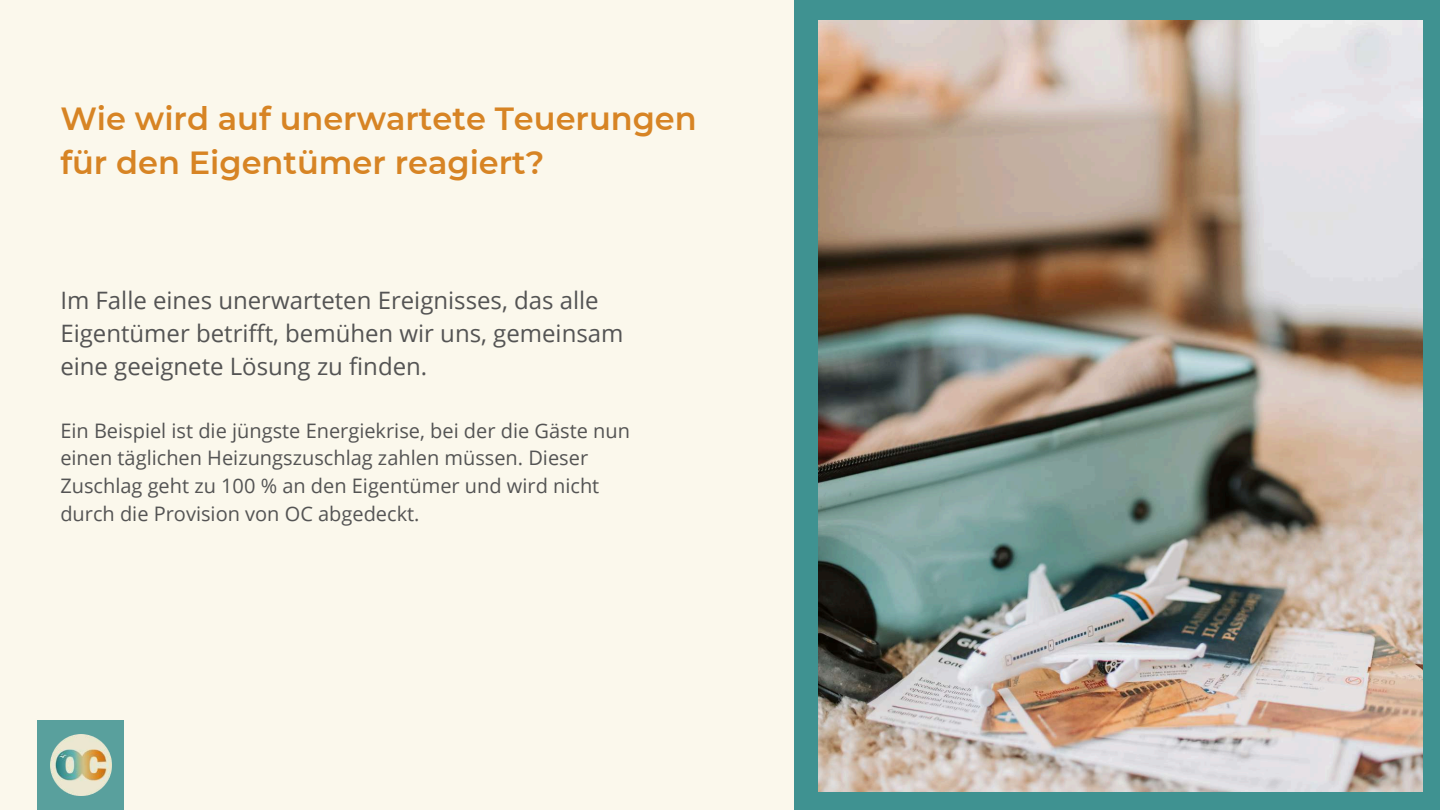
<style>
.page{position:relative;width:1440px;height:810px;background:#fbf8ec}
.page>*{position:absolute;margin:0;border:0;box-sizing:border-box;transform-origin:0 0}
.t1{font:600 32px/44.2px "Montserrat";color:#d78424}
.t2{font:24px/33px "Open Sans";color:#545454}
.t3{font:20px/27.8px "Open Sans";color:#545454}
</style>
<div class="page">
<div style="left:794px;top:0;width:646px;height:809px;background:#3f9291"></div>
<div style="left:38px;top:720px;width:86px;height:90px;background:#59a09d"></div>
<img style="left:51px;top:735px;width:61px;height:61px">
<img style="left:818px;top:21px;width:605px;height:771px">
<h1 class="t1" style="left:60px;top:96px;width:638px">Wie wird auf unerwartete Teuerungen für den Eigentümer reagiert?</h1>
<p class="t2" style="left:60px;top:283px;width:565px">Im Falle eines unerwarteten Ereignisses, das alle<br>Eigentümer betrifft, bemühen wir uns, gemeinsam eine geeignete Lösung zu finden.</p>
<p class="t3" style="left:60px;top:416px;width:571px">Ein Beispiel ist die jüngste Energiekrise, bei der die Gäste nun einen täglichen Heizungszuschlag zahlen müssen. Dieser Zuschlag geht zu 100 % an den Eigentümer und wird nicht durch die Provision von OC abgedeckt.</p>
</div>
